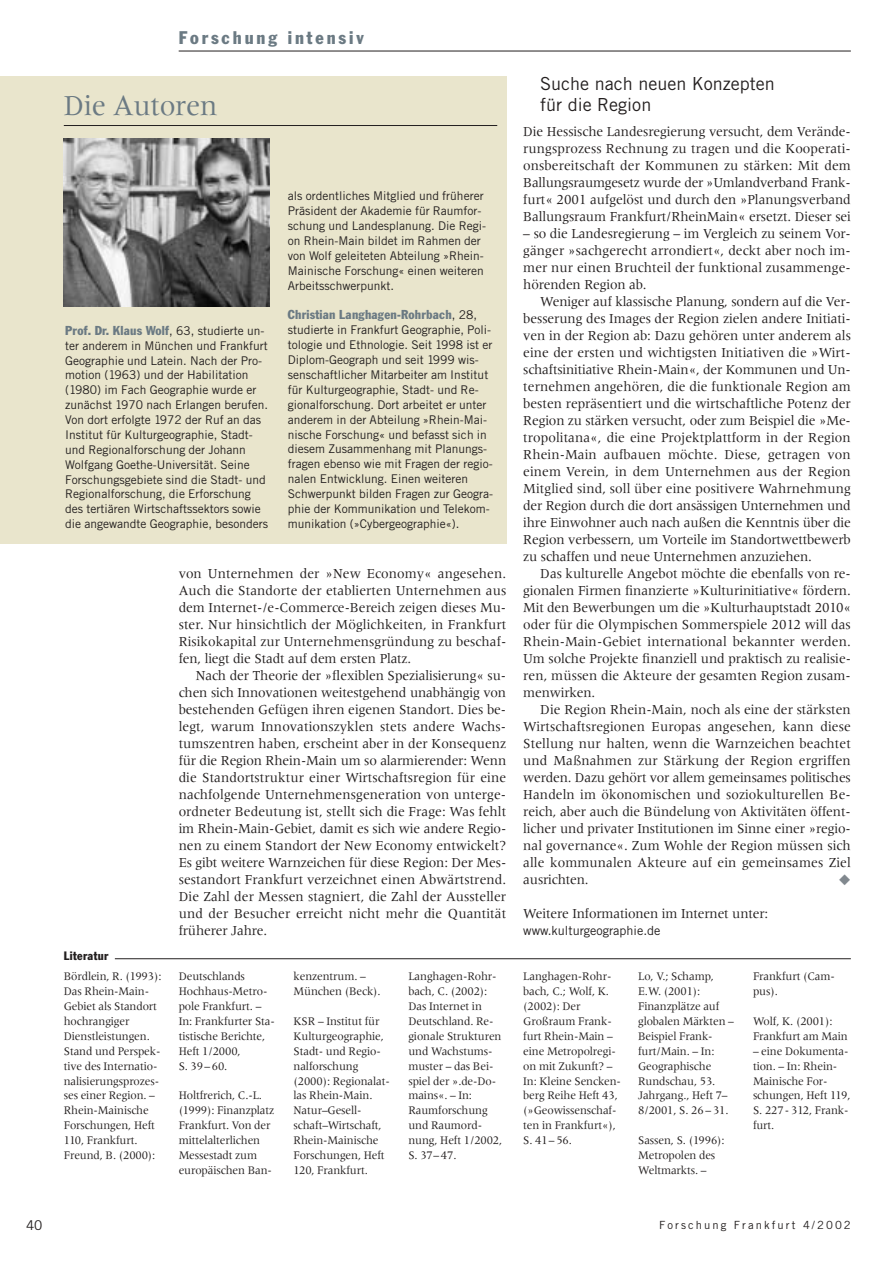
<style>
.page{position:relative;width:893px;height:1263px;background:#fff}
.page>*{position:absolute;margin:0;border:0;box-sizing:border-box;transform-origin:0 0}
.t1{font:30px "Meridien";letter-spacing:-.01em;color:#6b7a83;scale:.95 1}
.t2{font:18px/21px "Trade Gothic";color:#231f1f}
.t3{font:condensed 18px "Franklin Gothic";letter-spacing:.16em;color:#6b7a83}
.t4{font:14.25px/17px "Meridien";letter-spacing:-.01em;color:#231f1f;text-align:justify;scale:.95 1}
.t5{font:13.5px "Trade Gothic";color:#231f1f}
.t6{font:condensed 12.75px "Franklin Gothic";letter-spacing:.02em;color:#6b7a83}
.t7{font:12.6px "Trade Gothic";color:#231f1f}
.t8{font:12px/14.9px "Meridien";letter-spacing:-.01em;color:#231f1f;scale:.95 1}
.t9{font:12px/14.9px "Trade Gothic";color:#231f1f}
.t10{font:condensed 12px "Franklin Gothic";letter-spacing:.025em;color:#231f1f}
.t11{font:11.25px "Trade Gothic";letter-spacing:.185em;color:#231f1f}
.s1{font-family:"Trade Gothic";font-stretch:normal;font-size:12px;color:#231f1f}
</style>
<div class="page">
<div style="left:0;top:77px;width:506px;height:467px;background:#e9e5cc"></div>
<img style="left:63px;top:138px;width:206px;height:168px">
<hr style="left:64px;top:125px;width:433px;height:1px;background:#231f1f">
<hr style="left:179px;top:51px;width:671px;height:1px;background:#231f1f">
<hr style="left:115px;top:958px;width:735px;height:1px;background:#231f1f">
<p class="t3" style="left:179px;top:31px;width:186px">Forschung intensiv</p>
<h1 class="t1" style="left:64px;top:94px;width:163px">Die Autoren</h1>
<p class="t9" style="left:288px;top:190px;width:200px">als ordentliches Mitglied und früherer Präsident der Akademie für Raumfor&shy;schung und Landesplanung. Die Regi&shy;on Rhein-Main bildet im Rahmen der von Wolf geleiteten Abteilung »Rhein-Mainische Forschung« einen weiteren Arbeitsschwerpunkt.</p>
<p class="t6" style="left:288px;top:310px;width:191px">Christian Langhagen-Rohrbach<span class="s1">, 28,</span></p>
<p class="t9" style="left:288px;top:324px;width:207px">studierte in Frankfurt Geographie, Poli&shy;tologie und Ethnologie. Seit 1998 ist er Diplom-Geograph und seit 1999 wis&shy;senschaftlicher Mitarbeiter am Institut für Kulturgeographie, Stadt- und Re&shy;gionalforschung. Dort arbeitet er unter anderem in der Abteilung »Rhein-Mai&shy;nische Forschung« und befasst sich in diesem Zusammenhang mit Planungs&shy;fragen ebenso wie mit Fragen der regio&shy;nalen Entwicklung. Einen weiteren Schwerpunkt bilden Fragen zur Geogra&shy;phie der Kommunikation und Telekom&shy;munikation (»Cybergeographie«).</p>
<p class="t6" style="left:65px;top:326px;width:201px">Prof. Dr. Klaus Wolf<span class="s1">, 63, studierte un-</span></p>
<p class="t9" style="left:65px;top:339px;width:204px">ter anderem in München und Frankfurt Geographie und Latein. Nach der Pro&shy;motion (1963) und der Habilitation (1980) im Fach Geographie wurde er zunächst 1970 nach Erlangen berufen.<br>Von dort erfolgte 1972 der Ruf an das Institut für Kulturgeographie, Stadt&shy;und Regionalforschung der Johann Wolfgang Goethe-Universität. Seine Forschungsgebiete sind die Stadt- und Regionalforschung, die Erforschung des tertiären Wirtschaftssektors sowie die angewandte Geographie, besonders</p>
<p class="t4" style="left:179px;top:566px;width:346px">von Unternehmen der »New Economy« angesehen.<br>Auch die Standorte der etablierten Unternehmen aus dem Internet-/e-Commerce-Bereich zeigen dieses Mu&shy;ster. Nur hinsichtlich der Möglichkeiten, in Frankfurt Risikokapital zur Unternehmensgründung zu beschaf&shy;fen, liegt die Stadt auf dem ersten Platz.</p>
<p class="t4" style="left:179px;top:668px;width:346px;text-indent:17px">Nach der Theorie der »flexiblen Spezialisierung« su&shy;chen sich Innovationen weitestgehend unabhängig von bestehenden Gefügen ihren eigenen Standort. Dies be&shy;legt, warum Innovationszyklen stets andere Wachs&shy;tumszentren haben, erscheint aber in der Konsequenz für die Region Rhein-Main um so alarmierender: Wenn die Standortstruktur einer Wirtschaftsregion für eine nachfolgende Unternehmensgeneration von unterge&shy;ordneter Bedeutung ist, stellt sich die Frage: Was fehlt im Rhein-Main-Gebiet, damit es sich wie andere Regio&shy;nen zu einem Standort der New Economy entwickelt?<br>Es gibt weitere Warnzeichen für diese Region: Der Mes&shy;sestandort Frankfurt verzeichnet einen Abwärtstrend.<br>Die Zahl der Messen stagniert, die Zahl der Aussteller und der Besucher erreicht nicht mehr die Quantität früherer Jahre.</p>
<p class="t10" style="left:64px;top:951px;width:46px">Literatur</p>
<p class="t2" style="left:540px;top:74px;width:236px">Suche nach neuen Konzepten für die Region</p>
<p class="t4" style="left:523px;top:124px;width:346px">Die Hessische Landesregierung versucht, dem Verände&shy;rungsprozess Rechnung zu tragen und die Kooperati&shy;onsbereitschaft der Kommunen zu stärken: Mit dem Ballungsraumgesetz wurde der »Umlandverband Frank&shy;furt« 2001 aufgelöst und durch den »Planungsverband Ballungsraum Frankfurt/RheinMain« ersetzt. Dieser sei</p>
<p class="t4" style="left:523px;top:226px;width:346px">– so die Landesregierung – im Vergleich zu seinem Vor&shy;gänger »sachgerecht arrondiert«, deckt aber noch im&shy;mer nur einen Bruchteil der funktional zusammenge&shy;hörenden Region ab.</p>
<p class="t4" style="left:523px;top:294px;width:346px;text-indent:17px">Weniger auf klassische Planung, sondern auf die Ver&shy;besserung des Images der Region zielen andere Initiati&shy;ven in der Region ab: Dazu gehören unter anderem als eine der ersten und wichtigsten Initiativen die »Wirt&shy;schaftsinitiative Rhein-Main«, der Kommunen und Un&shy;ternehmen angehören, die die funktionale Region am besten repräsentiert und die wirtschaftliche Potenz der Region zu stärken versucht, oder zum Beispiel die »Me&shy;tropolitana«, die eine Projektplattform in der Region Rhein-Main aufbauen möchte. Diese, getragen von einem Verein, in dem Unternehmen aus der Region Mitglied sind, soll über eine positivere Wahrnehmung der Region durch die dort ansässigen Unternehmen und ihre Einwohner auch nach außen die Kenntnis über die Region verbessern, um Vorteile im Standortwettbewerb zu schaffen und neue Unternehmen anzuziehen.</p>
<p class="t4" style="left:523px;top:566px;width:346px;text-indent:17px">Das kulturelle Angebot möchte die ebenfalls von re&shy;gionalen Firmen finanzierte »Kulturinitiative« fördern.<br>Mit den Bewerbungen um die »Kulturhauptstadt 2010« oder für die Olympischen Sommerspiele 2012 will das Rhein-Main-Gebiet international bekannter werden.<br>Um solche Projekte finanziell und praktisch zu realisie&shy;ren, müssen die Akteure der gesamten Region zusam&shy;menwirken.</p>
<p class="t4" style="left:523px;top:702px;width:346px;text-indent:17px">Die Region Rhein-Main, noch als eine der stärksten Wirtschaftsregionen Europas angesehen, kann diese Stellung nur halten, wenn die Warnzeichen beachtet und Maßnahmen zur Stärkung der Region ergriffen werden. Dazu gehört vor allem gemeinsames politisches Handeln im ökonomischen und soziokulturellen Be&shy;reich, aber auch die Bündelung von Aktivitäten öffent&shy;licher und privater Institutionen im Sinne einer »regio&shy;nal governance«. Zum Wohle der Region müssen sich alle kommunalen Akteure auf ein gemeinsames Ziel ausrichten.</p>
<p class="t4" style="left:523px;top:906px;width:259px">Weitere Informationen im Internet unter:</p>
<p class="t7" style="left:523px;top:926px;width:139px">www.kulturgeographie.de</p>
<p class="t8" style="left:64px;top:970px;width:104px">Bördlein, R. (1993):<br>Das Rhein-Main-<br>Gebiet als Standort hochrangiger<br>Dienstleistungen.<br>Stand und Perspek&shy;tive des Internatio&shy;nalisierungsprozes&shy;ses einer Region. –<br>Rhein-Mainische<br>Forschungen, Heft<br>110, Frankfurt.<br>Freund, B. (2000):</p>
<p class="t8" style="left:179px;top:970px;width:103px">Deutschlands<br>Hochhaus-Metro&shy;pole Frankfurt. –<br>In: Frankfurter Sta&shy;tistische Berichte,<br>Heft 1/2000,<br>S. 39– 60.</p>
<p class="t8" style="left:179px;top:1089px;width:102px">Holtfrerich, C.-L. (1999): Finanzplatz<br>Frankfurt. Von der mittelalterlichen<br>Messestadt zum europäischen Ban-</p>
<p class="t8" style="left:293px;top:970px;width:93px">kenzentrum. –<br>München (Beck).</p>
<p class="t8" style="left:293px;top:1015px;width:103px">KSR – Institut für<br>Kulturgeographie,<br>Stadt- und Regio&shy;nalforschung (2000): Regionalat&shy;las Rhein-Main.<br>Natur–Gesell&shy;schaft–Wirtschaft,<br>Rhein-Mainische<br>Forschungen, Heft<br>120, Frankfurt.</p>
<p class="t8" style="left:408px;top:970px;width:100px">Langhagen-Rohr&shy;bach, C. (2002):<br>Das Internet in<br>Deutschland. Re&shy;gionale Strukturen und Wachstums&shy;muster – das Bei&shy;spiel der ».de-Do&shy;mains«. – In:<br>Raumforschung und Raumord&shy;nung, Heft 1/2002,<br>S. 37– 47.</p>
<p class="t8" style="left:523px;top:970px;width:104px">Langhagen-Rohr&shy;bach, C.; Wolf, K. (2002): Der<br>Großraum Frank&shy;furt Rhein-Main – eine Metropolregi&shy;on mit Zukunft? –<br>In: Kleine Sencken&shy;berg Reihe Heft 43, (»Geowissenschaf&shy;ten in Frankfurt«),<br>S. 41– 56.</p>
<p class="t8" style="left:638px;top:970px;width:102px">Lo, V.; Schamp,<br>E.W. (2001):<br>Finanzplätze auf globalen Märkten –<br>Beispiel Frank&shy;furt/Main. – In:<br>Geographische<br>Rundschau, 53.<br>Jahrgang., Heft 7–<br>8/2001, S. 26 – 31.</p>
<p class="t8" style="left:638px;top:1134px;width:93px">Sassen, S. (1996):<br>Metropolen des<br>Weltmarkts. –</p>
<p class="t8" style="left:753px;top:970px;width:88px">Frankfurt (Cam&shy;pus).</p>
<p class="t8" style="left:753px;top:1015px;width:101px">Wolf, K. (2001):<br>Frankfurt am Main</p>
<p class="t8" style="left:753px;top:1044px;width:104px">– eine Dokumenta&shy;tion. – In: Rhein-<br>Mainische For&shy;schungen, Heft 119,<br>S. 227- 312, Frank&shy;furt.</p>
<p class="t5" style="left:26px;top:1220px;width:18px">40</p>
<p class="t11" style="left:659px;top:1221px;width:193px">Forschung Frankfurt 4/2002</p>
</div>
